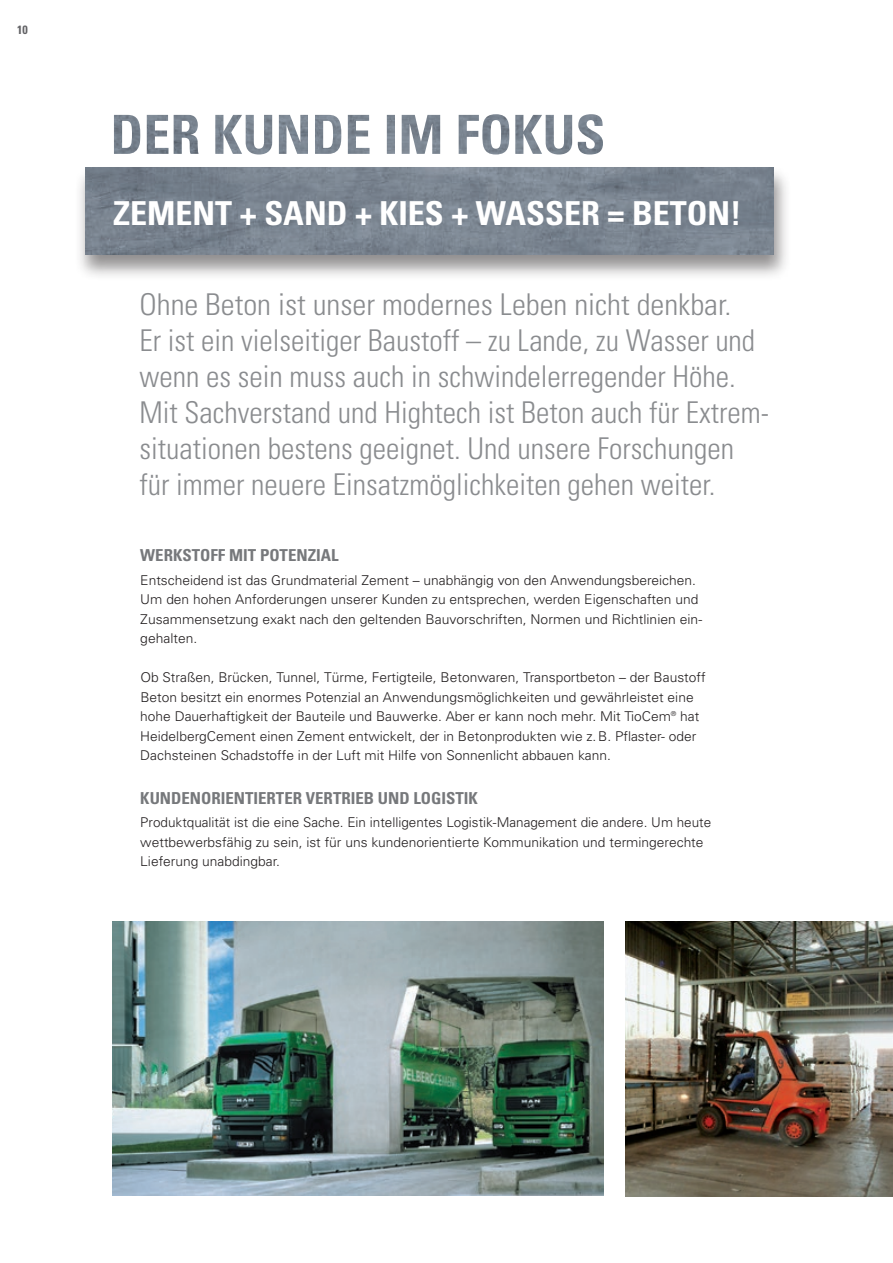
<style>
.page{position:relative;width:893px;height:1263px;background:#fff}
.page>*{position:absolute;margin:0;border:0;box-sizing:border-box;transform-origin:0 0}
.t1{font:700 condensed 33px "Univers";color:#fff}
.t2{font:300 condensed 30px/36px "Univers";color:#8a8c8f;scale:1.04 1}
.t3{font:700 condensed 16.5px "Univers";color:#76787b}
.t4{font:300 13.5px/19.5px "Univers";color:#231f20}
.t5{font:700 condensed 12px "Univers";color:#636366}
</style>
<div class="page">
<div style="left:74px;top:165px;width:717px;height:116px;background:#231f20;opacity:.5"></div>
<img style="left:85px;top:167px;width:689px;height:88px">
<img style="left:625px;top:921px;width:268px;height:275px">
<img style="left:112px;top:921px;width:492px;height:275px">
<hr style="left:892px;top:526px;width:1px;height:277px;background:#d1d2d4">
<img style="left:114px;top:114px;width:489px;height:41px">
<p class="t5" style="left:17px;top:22px;width:12px">10</p>
<h1 class="t1" style="left:113px;top:193px;width:630px">ZEMENT + SAND + KIES + WASSER = BETON!</h1>
<p class="t2" style="left:139px;top:286px;width:607px">Ohne Beton ist unser modernes Leben nicht denkbar.<br>Er ist ein vielseitiger Baustoff – zu Lande, zu Wasser und wenn es sein muss auch in schwindelerregender Höhe.<br>Mit Sachverstand und Hightech ist Beton auch für Extrem&shy;situationen bestens geeignet. Und unsere Forschungen für immer neuere Einsatzmöglichkeiten gehen weiter.</p>
<p class="t3" style="left:140px;top:545px;width:200px">WERKSTOFF MIT POTENZIAL</p>
<p class="t4" style="left:140px;top:570px;width:563px">Entscheidend ist das Grundmaterial Zement – unabhängig von den Anwendungsbereichen.<br>Um den hohen Anforderungen unserer Kunden zu entsprechen, werden Eigenschaften und Zusammensetzung exakt nach den geltenden Bauvorschriften, Normen und Richtlinien ein&shy;gehalten.</p>
<p class="t4" style="left:140px;top:667px;width:567px">Ob Straßen, Brücken, Tunnel, Türme, Fertigteile, Betonwaren, Transportbeton – der Baustoff Beton besitzt ein enormes Potenzial an Anwendungsmöglichkeiten und gewährleistet eine hohe Dauerhaftigkeit der Bauteile und Bauwerke. Aber er kann noch mehr. Mit TioCem<sup>®</sup> hat HeidelbergCement einen Zement entwickelt, der in Betonprodukten wie z.B. Pflaster- oder Dachsteinen Schadstoffe in der Luft mit Hilfe von Sonnenlicht abbauen kann.</p>
<p class="t3" style="left:140px;top:788px;width:339px">KUNDENORIENTIERTER VERTRIEB UND LOGISTIK</p>
<p class="t4" style="left:140px;top:812px;width:572px">Produktqualität ist die eine Sache. Ein intelligentes Logistik-Management die andere. Um heute wettbewerbsfähig zu sein, ist für uns kundenorientierte Kommunikation und termingerechte<br>Lieferung unabdingbar.</p>
</div>
